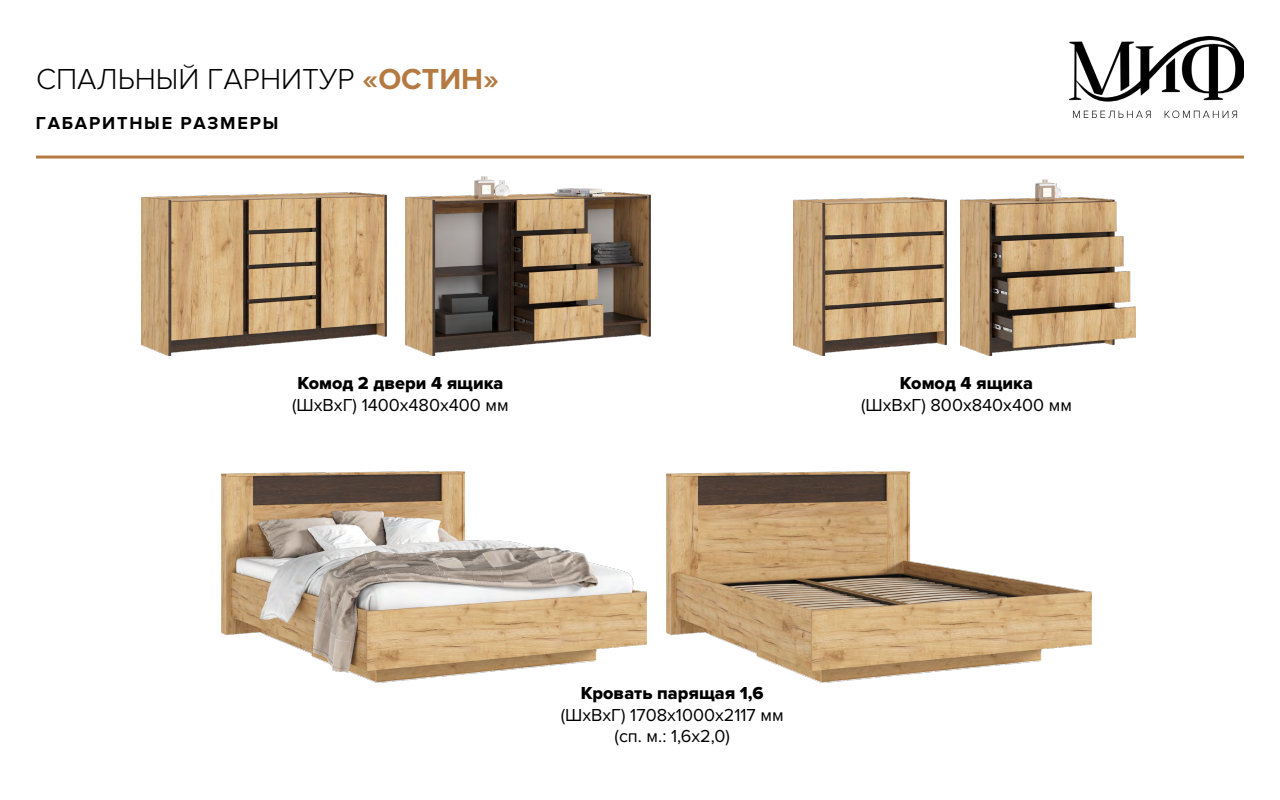
<style>
.page{position:relative;width:1280px;height:800px;background:#fff}
.page>*{position:absolute;margin:0;border:0;box-sizing:border-box;transform-origin:0 0}
.t1{font:300 30px "Proxima Nova";color:#000}
.t2{font:18px/21.6px "Proxima Nova";color:#000;text-align:center}
.t3{font:18px "Proxima Nova Extrabld";color:#000}
.t4{font:700 18px "Proxima Nova";letter-spacing:.1em;color:#000}
.s1{font-weight:700;color:#b57a42}
</style>
<div class="page">
<img style="left:221px;top:471px;width:425px;height:211px">
<img style="left:666px;top:471px;width:425px;height:211px">
<img style="left:1069px;top:36px;width:175px;height:81px">
<hr style="left:36px;top:156px;width:1208px;height:3px;background:#b57a42">
<img style="left:142px;top:192px;width:244px;height:163px">
<img style="left:405px;top:176px;width:245px;height:179px">
<img style="left:793px;top:198px;width:153px;height:157px">
<img style="left:961px;top:180px;width:174px;height:175px">
<h1 class="t1" style="left:36px;top:61px;width:464px">СПАЛЬНЫЙ ГАРНИТУР <span class="s1">«ОСТИН»</span></h1>
<p class="t4" style="left:36px;top:112px;width:244px">ГАБАРИТНЫЕ РАЗМЕРЫ</p>
<p class="t3" style="left:297px;top:373px;width:207px">Комод 2 двери 4 ящика</p>
<p class="t2" style="left:292px;top:394px;width:218px">(ШхВхГ) 1400х480х400 мм</p>
<p class="t3" style="left:900px;top:373px;width:134px">Комод 4 ящика</p>
<p class="t2" style="left:861px;top:394px;width:212px">(ШхВхГ) 800х840х400 мм</p>
<p class="t3" style="left:581px;top:683px;width:184px">Кровать парящая 1,6</p>
<p class="t2" style="left:561px;top:704px;width:224px">(ШхВхГ) 1708х1000х2117 мм (сп. м.: 1,6х2,0)</p>
</div>
